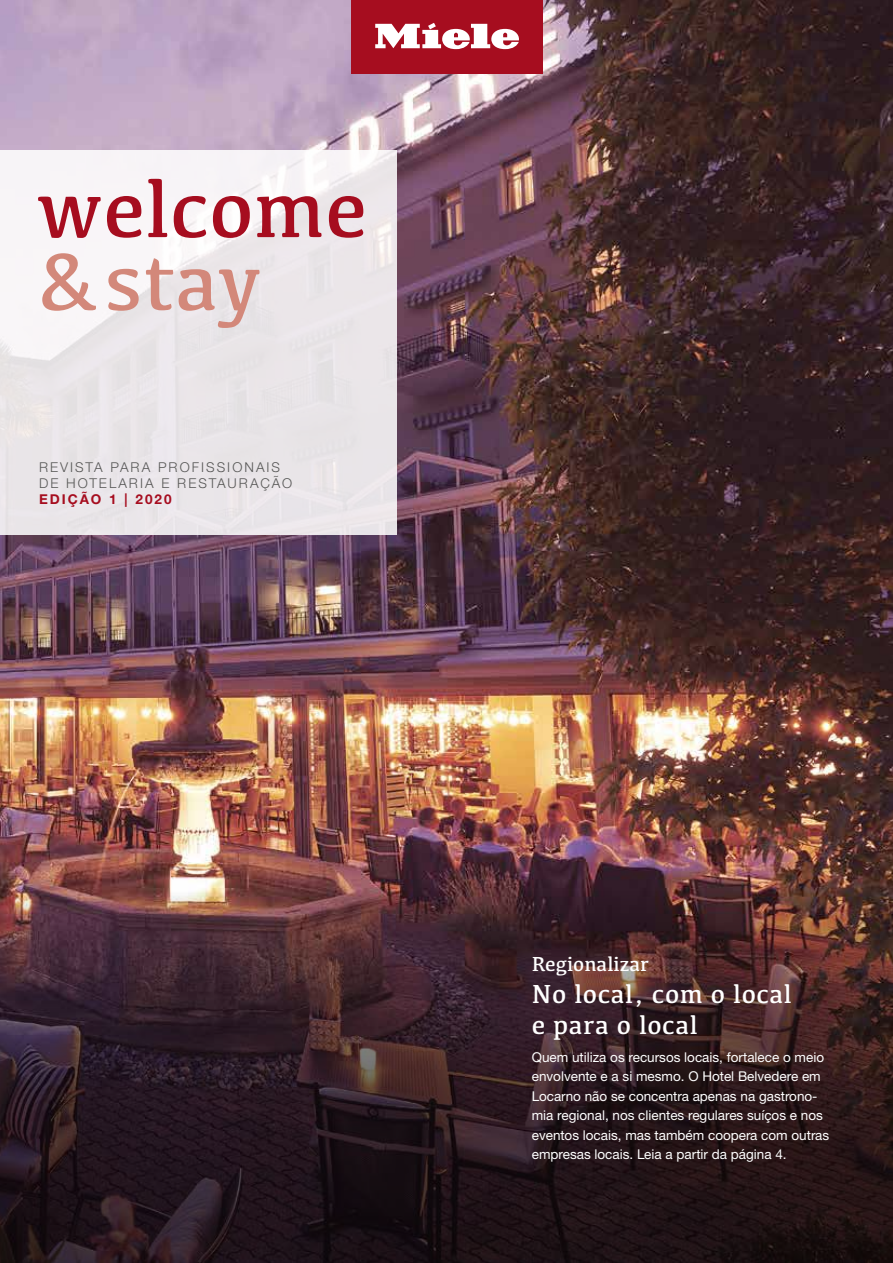
<style>
.page{position:relative;width:893px;height:1263px;background:#fff}
.page>*{position:absolute;margin:0;border:0;box-sizing:border-box;transform-origin:0 0}
.t1{font:27px/31.5px "Kefa";letter-spacing:.02em;color:#fff}
.t2{font:21px "Kefa";color:#fff}
.t3{font:13.5px/19.5px "Helvetica Neue LTW1 G";color:#fff}
.t4{font:300 13.5px/16.2px "Helvetica Neue LTW1 G";letter-spacing:.15em;color:#575756}
.t5{font:700 13.5px "Helvetica Neue LTW1 G";letter-spacing:.15em;color:#a60d1f}
</style>
<div class="page">
<img style="left:0;top:0;width:893px;height:891px">
<svg style="left:0;top:891px;width:893px;height:372px;background:#341f24"></svg>
<div style="left:0;top:150px;width:396px;height:384px;background:linear-gradient(to right,#efebee,#eae5e8)"></div>
<svg style="left:38px;top:179px;width:325px;height:59px"></svg>
<svg style="left:42px;top:253px;width:218px;height:75px"></svg>
<div style="left:351px;top:0;width:191px;height:73px;background:#a60d1f"></div>
<svg style="left:375px;top:23px;width:144px;height:26px"></svg>
<p class="t4" style="left:39px;top:459px;width:255px">REVISTA PARA PROFISSIONAIS<br>DE HOTELARIA E RESTAURAÇÃO</p>
<p class="t5" style="left:39px;top:491px;width:134px">EDIÇÃO 1 | 2020</p>
<h2 class="t2" style="left:532px;top:951px;width:119px">Regionalizar</h2>
<h1 class="t1" style="left:532px;top:977px;width:262px">No local, com o local e para o local</h1>
<p class="t3" style="left:532px;top:1047px;width:299px">Quem utiliza os recursos locais, fortalece o meio envolvente e a si mesmo. O Hotel Belvedere em Locarno não se concentra apenas na gastrono&shy;mia regional, nos clientes regulares suíços e nos eventos locais, mas também coopera com outras empresas locais. Leia a partir da página 4.</p>
</div>
